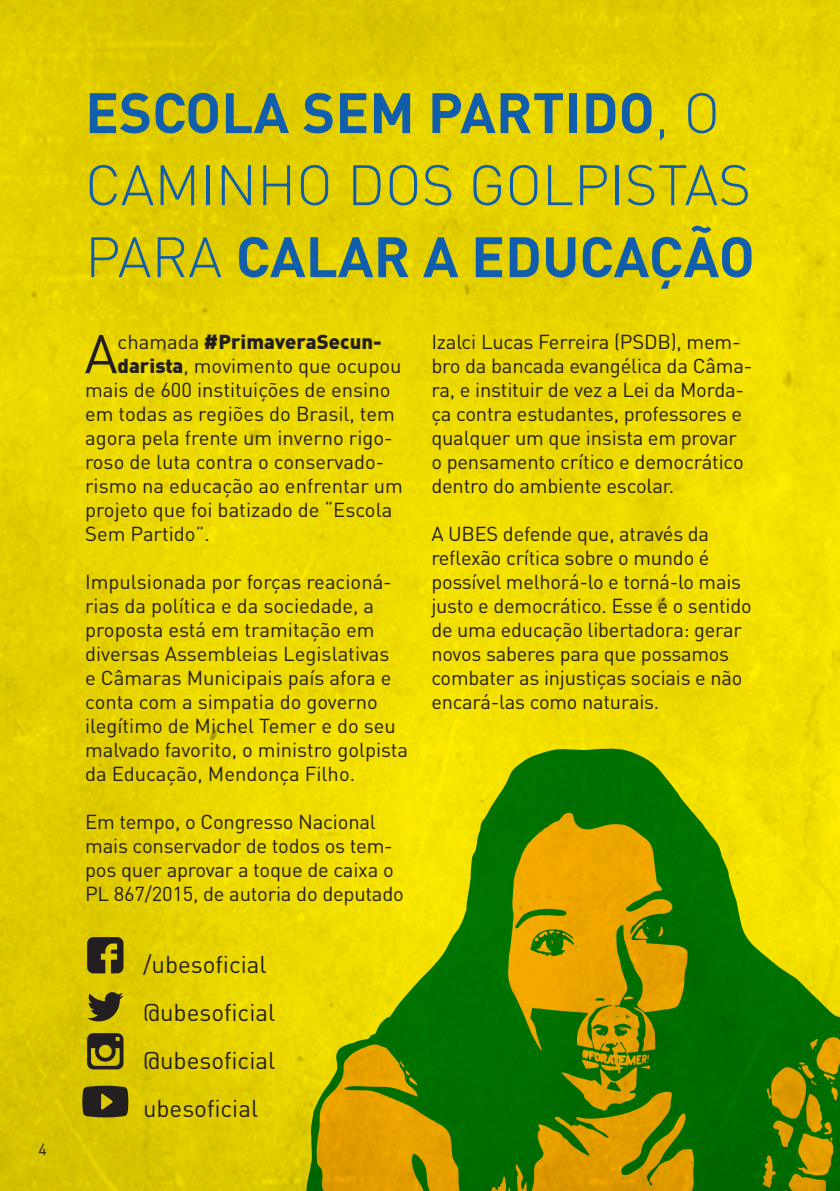
<style>
.page{position:relative;width:840px;height:1191px;background:#fff}
.page>*{position:absolute;margin:0;border:0;box-sizing:border-box;transform-origin:0 0}
.TITULOS_DE_MATERIA{font:700 56px/72px "DIN Pro";color:#115eac}
.TEXTO_CORRIDO{font:53.8px "DIN Pro";color:#231f20}
.TEXTO_CORRIDO-2{font:24px "DIN Pro";color:#231f20}
.TEXTO_CORRIDO-3{font:20px/24px "DIN Pro";letter-spacing:-.01em;color:#231f20}
.TEXTO_CORRIDO-4{font:900 20px "DIN Pro";color:#231f20}
.t1{font:16px "DIN Pro";color:#231f20}
.s1{font-weight:300}
.s2{font-weight:400}
.s3{font-weight:900}
</style>
<div class="page">
<img style="left:0;top:0;width:839px;height:1191px">
<svg style="left:306px;top:747px;width:533px;height:444px;background:#879f00"></svg>
<svg style="left:82px;top:1085px;width:46px;height:32px"></svg>
<svg style="left:87px;top:1033px;width:36px;height:36px"></svg>
<svg style="left:87px;top:992px;width:36px;height:29px"></svg>
<svg style="left:87px;top:937px;width:36px;height:36px"></svg>
<p class="t1" style="left:38px;top:1137px;width:10px">4</p>
<p class="TITULOS_DE_MATERIA" style="left:85px;top:75px;width:670px">ESCOLA SEM PARTIDO<span class="s1">, O<br>CAMINHO DOS GOLPISTAS<br>PARA</span> CALAR A EDUCAÇÃO</p>
<p class="TEXTO_CORRIDO" style="left:84px;top:317px;width:35px">A</p>
<p class="TEXTO_CORRIDO-4" style="left:117px;top:328px;width:265px"><span class="s2">chamada</span> #PrimaveraSecun-</p>
<p class="TEXTO_CORRIDO-3" style="left:117px;top:353px;width:285px"><span class="s3">darista</span>, movimento que ocupou</p>
<p class="TEXTO_CORRIDO-3" style="left:85px;top:377px;width:306px">mais de 600 instituições de ensino</p>
<p class="TEXTO_CORRIDO-3" style="left:85px;top:401px;width:311px">em todas as regiões do Brasil, tem</p>
<p class="TEXTO_CORRIDO-3" style="left:85px;top:425px;width:309px">agora pela frente um inverno rigo-</p>
<p class="TEXTO_CORRIDO-3" style="left:85px;top:449px;width:300px">roso de luta contra o conservado-</p>
<p class="TEXTO_CORRIDO-3" style="left:85px;top:473px;width:319px">rismo na educação ao enfrentar um</p>
<p class="TEXTO_CORRIDO-3" style="left:85px;top:497px;width:308px">projeto que foi batizado de “Escola</p>
<p class="TEXTO_CORRIDO-3" style="left:85px;top:521px;width:126px">Sem Partido”.</p>
<p class="TEXTO_CORRIDO-3" style="left:85px;top:569px;width:324px">Impulsionada por forças reacioná&shy;rias da política e da sociedade, a proposta está em tramitação em diversas Assembleias Legislativas<br>e Câmaras Municipais país afora e conta com a simpatia do governo ilegítimo de Michel Temer e do seu malvado favorito, o ministro golpista da Educação, Mendonça Filho.</p>
<p class="TEXTO_CORRIDO-3" style="left:85px;top:809px;width:320px">Em tempo, o Congresso Nacional mais conservador de todos os tem&shy;pos quer aprovar a toque de caixa o PL 867/2015, de autoria do deputado</p>
<p class="TEXTO_CORRIDO-2" style="left:143px;top:948px;width:125px">/ubesoficial</p>
<p class="TEXTO_CORRIDO-2" style="left:143px;top:996px;width:134px">@ubesoficial</p>
<p class="TEXTO_CORRIDO-2" style="left:143px;top:1044px;width:134px">@ubesoficial</p>
<p class="TEXTO_CORRIDO-2" style="left:143px;top:1092px;width:116px">ubesoficial</p>
<p class="TEXTO_CORRIDO-3" style="left:431px;top:329px;width:322px">Izalci Lucas Ferreira (PSDB), mem&shy;bro da bancada evangélica da Câma&shy;ra, e instituir de vez a Lei da Morda&shy;ça contra estudantes, professores e qualquer um que insista em provar o pensamento crítico e democrático dentro do ambiente escolar.</p>
<p class="TEXTO_CORRIDO-3" style="left:431px;top:521px;width:322px">A UBES defende que, através da reflexão crítica sobre o mundo é possível melhorá-lo e torná-lo mais justo e democrático. Esse é o sentido de uma educação libertadora: gerar novos saberes para que possamos combater as injustiças sociais e não encará-las como naturais.</p>
</div>
